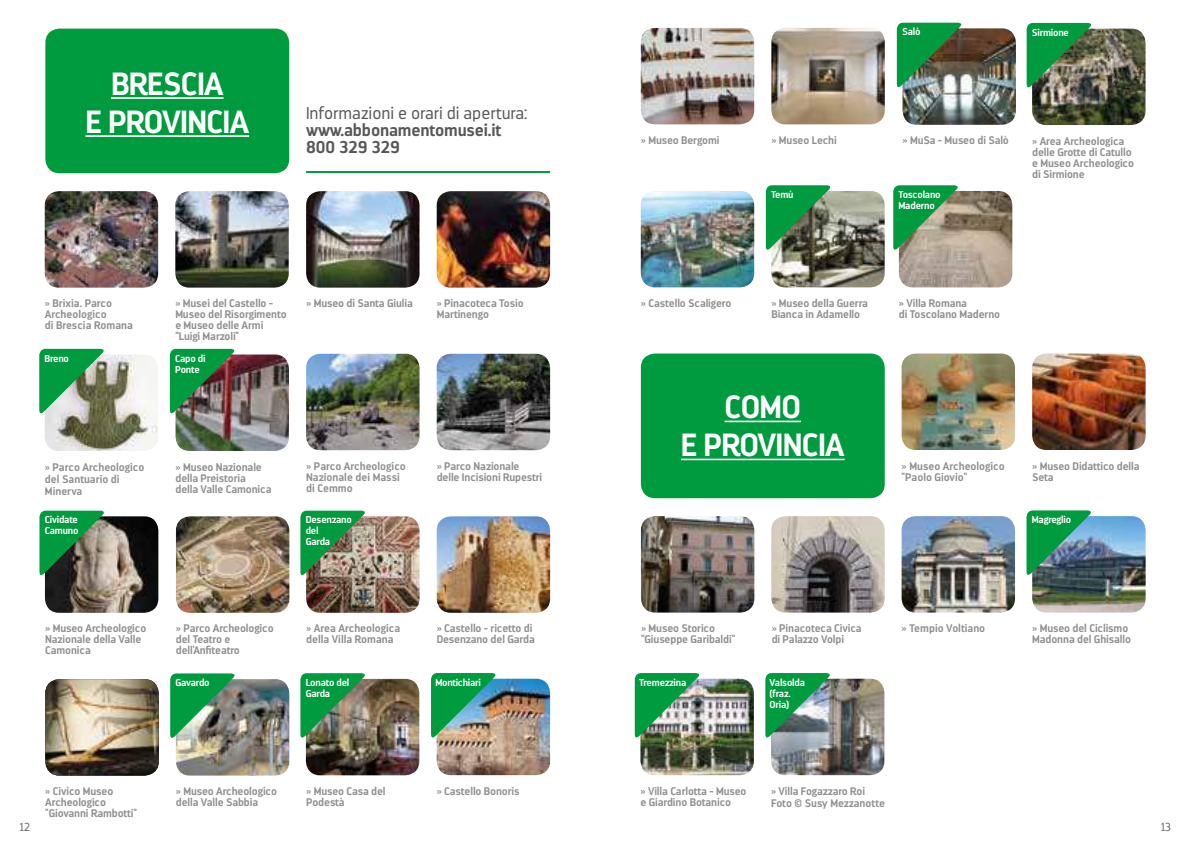
<style>
.page{position:relative;width:1191px;height:851px;background:#fff}
.page>*{position:absolute;margin:0;border:0;box-sizing:border-box;transform-origin:0 0}
.t1{font:700 32px/38px "Darwin";letter-spacing:-.02em;color:#fff;text-align:center}
.t2{font:700 17px/17px "Darwin";letter-spacing:-.01em;color:#575756}
.t3{font:300 17px "Darwin";color:#575756}
.t4{font:300 11.6px "Darwin";color:#706f6f}
.t5{font:700 11px/11px "Darwin";letter-spacing:-.01em;color:#909090}
.t6{font:700 10px/11px "Darwin";letter-spacing:-.02em;color:#fff}
</style>
<div class="page">
<img style="left:306px;top:516px;width:113px;height:96px">
<img style="left:175px;top:354px;width:114px;height:97px">
<img style="left:306px;top:354px;width:113px;height:96px">
<img style="left:306px;top:191px;width:113px;height:96px">
<img style="left:437px;top:191px;width:113px;height:96px">
<img style="left:45px;top:354px;width:113px;height:97px">
<img style="left:175px;top:191px;width:114px;height:96px">
<img style="left:45px;top:191px;width:113px;height:96px">
<div style="left:45px;top:29px;width:244px;height:144px;background:#009b3e;border-radius:14px"></div>
<hr style="left:111px;top:97px;width:113px;height:2px;background:#fff">
<hr style="left:85px;top:135px;width:164px;height:2px;background:#fff">
<img style="left:176px;top:516px;width:113px;height:96px">
<img style="left:437px;top:354px;width:113px;height:96px">
<img style="left:641px;top:28px;width:113px;height:96px">
<img style="left:170px;top:349px;width:67px;height:67px">
<img style="left:45px;top:516px;width:113px;height:96px">
<svg style="left:39px;top:510px;width:68px;height:68px;background:#408755"></svg>
<img style="left:306px;top:678px;width:113px;height:97px">
<svg style="left:300px;top:673px;width:68px;height:67px;background:#488f5a"></svg>
<svg style="left:300px;top:510px;width:68px;height:68px;background:#559762"></svg>
<img style="left:176px;top:679px;width:113px;height:96px">
<svg style="left:170px;top:673px;width:67px;height:67px;background:#4a9764"></svg>
<img style="left:437px;top:678px;width:113px;height:97px">
<img style="left:431px;top:673px;width:67px;height:67px">
<img style="left:899px;top:191px;width:113px;height:96px">
<img style="left:771px;top:191px;width:113px;height:96px">
<img style="left:902px;top:28px;width:114px;height:97px">
<svg style="left:897px;top:23px;width:67px;height:67px;background:#3d8652"></svg>
<img style="left:1032px;top:29px;width:113px;height:96px">
<svg style="left:1026px;top:23px;width:68px;height:67px;background:#3c8650"></svg>
<img style="left:641px;top:191px;width:113px;height:96px">
<svg style="left:893px;top:185px;width:67px;height:68px;background:#599f67"></svg>
<svg style="left:766px;top:185px;width:67px;height:68px;background:#3c8852"></svg>
<svg style="left:39px;top:349px;width:68px;height:67px;background:#549f6a"></svg>
<img style="left:45px;top:679px;width:114px;height:96px">
<img style="left:437px;top:516px;width:113px;height:96px">
<img style="left:771px;top:28px;width:113px;height:96px">
<img style="left:901px;top:516px;width:114px;height:96px">
<img style="left:1032px;top:516px;width:113px;height:96px">
<img style="left:901px;top:353px;width:114px;height:97px">
<img style="left:641px;top:516px;width:113px;height:96px">
<img style="left:771px;top:516px;width:113px;height:96px">
<img style="left:1032px;top:353px;width:113px;height:97px">
<div style="left:641px;top:353px;width:243px;height:145px;background:#009b3e;border-radius:14px"></div>
<hr style="left:724px;top:420px;width:77px;height:2px;background:#fff">
<hr style="left:681px;top:458px;width:163px;height:2px;background:#fff">
<svg style="left:1026px;top:510px;width:67px;height:68px;background:#328a68"></svg>
<img style="left:640px;top:678px;width:114px;height:97px">
<img style="left:771px;top:678px;width:113px;height:97px">
<img style="left:635px;top:673px;width:67px;height:67px">
<svg style="left:765px;top:673px;width:67px;height:67px;background:#4b9d72"></svg>
<hr style="left:306px;top:171px;width:244px;height:2px;background:#009b3e">
<p class="t6" style="left:902px;top:26px;width:20px">Salò</p>
<p class="t6" style="left:1032px;top:27px;width:39px">Sirmione</p>
<h1 class="t1" style="left:85px;top:65px;width:165px">BRESCIA<br>E PROVINCIA</h1>
<h2 class="t3" style="left:306px;top:103px;width:223px">Informazioni e orari di apertura:</h2>
<h2 class="t2" style="left:306px;top:122px;width:197px">www.abbonamentomusei.it<br>800 329 329</h2>
<p class="t5" style="left:641px;top:135px;width:80px">» Museo Bergomi</p>
<p class="t5" style="left:771px;top:135px;width:67px">» Museo Lechi</p>
<p class="t5" style="left:902px;top:135px;width:108px">» MuSa - Museo di Salò</p>
<p class="t5" style="left:1032px;top:135px;width:103px">» Area Archeologica delle Grotte di Catullo e Museo Archeologico di Sirmione</p>
<p class="t6" style="left:771px;top:189px;width:24px">Temù</p>
<p class="t6" style="left:898px;top:189px;width:44px">Toscolano<br>Maderno</p>
<p class="t5" style="left:45px;top:298px;width:90px">» Brixia. Parco<br>Archeologico<br>di Brescia Romana</p>
<p class="t5" style="left:175px;top:298px;width:113px">» Musei del Castello -<br>Museo del Risorgimento e Museo delle Armi "Luigi Marzoli"</p>
<p class="t5" style="left:306px;top:298px;width:108px">» Museo di Santa Giulia</p>
<p class="t5" style="left:437px;top:298px;width:88px">» Pinacoteca Tosio<br>Martinengo</p>
<p class="t5" style="left:641px;top:297px;width:92px">» Castello Scaligero</p>
<p class="t5" style="left:771px;top:297px;width:98px">» Museo della Guerra<br>Bianca in Adamello</p>
<p class="t5" style="left:899px;top:297px;width:103px">» Villa Romana<br>di Toscolano Maderno</p>
<p class="t6" style="left:44px;top:352px;width:26px">Breno</p>
<p class="t6" style="left:175px;top:352px;width:32px">Capo di<br>Ponte</p>
<h1 class="t1" style="left:681px;top:388px;width:165px">COMO<br>E PROVINCIA</h1>
<p class="t5" style="left:45px;top:460px;width:101px;line-height:12px">» Parco Archeologico del Santuario di<br>Minerva</p>
<p class="t5" style="left:175px;top:461px;width:97px">» Museo Nazionale della Preistoria<br>della Valle Camonica</p>
<p class="t5" style="left:306px;top:460px;width:101px">» Parco Archeologico<br>Nazionale dei Massi di Cemmo</p>
<p class="t5" style="left:437px;top:460px;width:107px">» Parco Nazionale delle Incisioni Rupestri</p>
<p class="t5" style="left:901px;top:460px;width:105px">» Museo Archeologico "Paolo Giovio"</p>
<p class="t5" style="left:1032px;top:460px;width:109px">» Museo Didattico della<br>Seta</p>
<p class="t6" style="left:45px;top:514px;width:35px">Cividate<br>Camuno</p>
<p class="t6" style="left:306px;top:514px;width:48px">Desenzano del<br>Garda</p>
<p class="t6" style="left:1031px;top:514px;width:41px">Magreglio</p>
<p class="t5" style="left:45px;top:623px;width:103px">» Museo Archeologico<br>Nazionale della Valle<br>Camonica</p>
<p class="t5" style="left:176px;top:623px;width:99px">» Parco Archeologico del Teatro e dell'Anfiteatro</p>
<p class="t5" style="left:306px;top:623px;width:96px">» Area Archeologica della Villa Romana</p>
<p class="t5" style="left:437px;top:623px;width:100px">» Castello - ricetto di<br>Desenzano del Garda</p>
<p class="t5" style="left:641px;top:622px;width:96px">» Museo Storico "Giuseppe Garibaldi"</p>
<p class="t5" style="left:771px;top:622px;width:92px">» Pinacoteca Civica di Palazzo Volpi</p>
<p class="t5" style="left:901px;top:622px;width:85px">» Tempio Voltiano</p>
<p class="t5" style="left:1032px;top:622px;width:100px">» Museo del Ciclismo<br>Madonna del Ghisallo</p>
<p class="t6" style="left:175px;top:677px;width:36px">Gavardo</p>
<p class="t6" style="left:306px;top:676px;width:45px">Lonato del<br>Garda</p>
<p class="t6" style="left:435px;top:676px;width:47px">Montichiari</p>
<p class="t6" style="left:639px;top:676px;width:49px">Tremezzina</p>
<p class="t6" style="left:769px;top:676px;width:37px">Valsolda (fraz.<br>Oria)</p>
<p class="t5" style="left:45px;top:785px;width:93px">» Civico Museo<br>Archeologico "Giovanni Rambotti"</p>
<p class="t5" style="left:176px;top:785px;width:103px">» Museo Archeologico della Valle Sabbia</p>
<p class="t5" style="left:437px;top:785px;width:84px">» Castello Bonoris</p>
<p class="t5" style="left:306px;top:785px;width:81px">» Museo Casa del<br>Podestà</p>
<p class="t5" style="left:640px;top:785px;width:108px">» Villa Carlotta - Museo e Giardino Botanico</p>
<p class="t5" style="left:771px;top:784px;width:115px;line-height:12px">» Villa Fogazzaro Roi<br>Foto © Susy Mezzanotte</p>
<p class="t4" style="left:20px;top:820px;width:12px">12</p>
<p class="t4" style="left:1161px;top:820px;width:12px">13</p>
</div>
